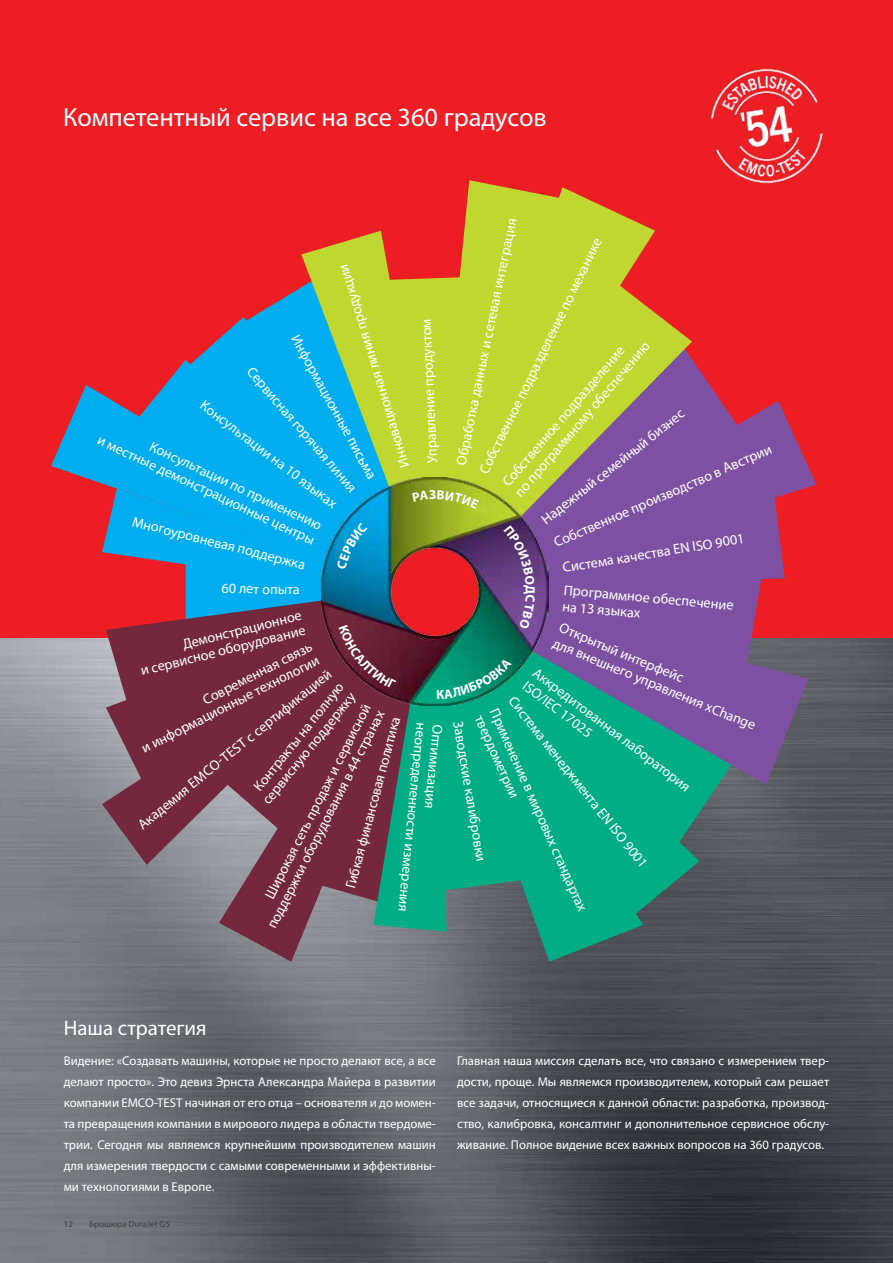
<style>
.page{position:relative;width:893px;height:1263px;background:#fff}
.page>*{position:absolute;margin:0;border:0;box-sizing:border-box;transform-origin:0 0}
.t1{font:26.4px "Myriad Pro";color:#fff}
.t2{font:21px "Myriad Pro";color:#fff}
.t3{font:14.25px/16.4px "Myriad Pro";color:#fff}
.t4{font:12.75px/21px "Myriad Pro";color:#fff;text-align:justify}
.t5{font:9px "Myriad Pro";color:#414042}
</style>
<div class="page">
<img style="left:0;top:638px;width:893px;height:625px">
<div style="left:0;top:0;width:893px;height:638px;background:#ed1d24"></div>
<svg style="left:51px;top:385px;width:51px;height:99px;fill:#00aeef"></svg>
<svg style="left:219px;top:931px;width:182px;height:31px;background:#80747c"></svg>
<svg style="left:455px;top:931px;width:188px;height:31px;background:#436d68"></svg>
<svg style="left:784px;top:638px;width:24px;height:147px;background:#625a70"></svg>
<svg style="left:784px;top:414px;width:32px;height:81px"></svg>
<img style="left:710px;top:68px;width:113px;height:113px">
<svg style="left:102px;top:180px;width:682px;height:751px"></svg>
<h1 class="t1" style="left:63px;top:101px;width:485px">Компетентный сервис на все 360 градусов</h1>
<p class="t3" style="left:397px;top:470px;width:214px;rotate:-107deg">Инновационная линия продукции</p>
<p class="t3" style="left:425px;top:463px;width:146px;rotate:-93deg">Управление продуктом</p>
<p class="t3" style="left:302px;top:332px;width:164px;rotate:61deg">Информационные письма</p>
<p class="t3" style="left:256px;top:363px;width:161px;rotate:49deg">Сервисная горячая линия</p>
<p class="t3" style="left:207px;top:397px;width:169px;rotate:37deg">Консультации на 10 языках</p>
<p class="t3" style="left:109px;top:417px;width:240px;text-align:right;rotate:25deg">Консультации по применению<br>и местные демонстрационные центры</p>
<p class="t3" style="left:135px;top:513px;width:180px;rotate:14deg">Многоуровневая поддержка</p>
<p class="t3" style="left:222px;top:580px;width:80px;rotate:1deg">60 лет опыта</p>
<p class="t3" style="left:135px;top:648px;width:171px;line-height:15.3px;text-align:right;rotate:-14deg">Демонстрационное<br>и сервисное оборудование</p>
<p class="t3" style="left:132px;top:728px;width:199px;line-height:15.3px;text-align:right;rotate:-27deg">Современная связь<br>и информационные технологии</p>
<p class="t3" style="left:134px;top:820px;width:246px;rotate:-39deg">Академия EMCO-TEST c сертификацией</p>
<p class="t3" style="left:247px;top:788px;width:141px;line-height:15.3px;text-align:center;rotate:-51deg">Контракты на полную сервисную поддержку</p>
<p class="t3" style="left:250px;top:917px;width:244px;line-height:15.3px;text-align:right;rotate:-63deg">Широкая сеть продаж и сервисной поддержки оборудования в 44 странах</p>
<p class="t3" style="left:342px;top:885px;width:179px;rotate:-75deg">Гибкая финансовая политика</p>
<p class="t3" style="left:431px;top:724px;width:191px;rotate:96deg">неопределенности измерения</p>
<p class="t3" style="left:446px;top:725px;width:86px;rotate:96deg">Оптимизация</p>
<p class="t3" style="left:452px;top:463px;width:253px;rotate:-78deg">Обработка данных и сетевая интеграция</p>
<p class="t3" style="left:476px;top:469px;width:262px;rotate:-64deg">Собственное подразделение по механике</p>
<p class="t3" style="left:498px;top:478px;width:201px;rotate:-49deg">Собственное подразделение<br>по программному обеспечению</p>
<p class="t3" style="left:538px;top:514px;width:179px;rotate:-38deg">Надежный семейный бизнес</p>
<p class="t3" style="left:552px;top:536px;width:238px;rotate:-24deg">Собственное производство в Австрии</p>
<p class="t3" style="left:561px;top:559px;width:185px;rotate:-9deg">Система качества EN ISO 9001</p>
<p class="t3" style="left:565px;top:582px;width:172px;rotate:5deg">Программное обеспечение на 13 языках</p>
<p class="t3" style="left:563px;top:619px;width:220px;rotate:23deg">Открытый интерфейс<br>для внешнего управления xChange</p>
<p class="t3" style="left:539px;top:664px;width:195px;rotate:37deg">Аккредитованная лаборатория<br>ISO/IEC 17025</p>
<p class="t3" style="left:519px;top:692px;width:216px;rotate:52deg">Система менеджмента EN ISO 9001</p>
<p class="t3" style="left:502px;top:706px;width:221px;rotate:66deg">Применение в мировых стандартах твердометрии</p>
<p class="t3" style="left:466px;top:720px;width:143px;rotate:80deg">Заводские калибровки</p>
<h2 class="t2" style="left:64px;top:1015px;width:144px">Наша стратегия</h2>
<p class="t4" style="left:64px;top:1050px;width:374px">Видение: «Создавать машины, которые не просто делают все, а все делают просто». Это девиз Эрнста Александра Майера в развитии компании EMCO-TEST начиная от его отца – основателя и до момен&shy;та превращения компании в мирового лидера в области твердоме&shy;трии. Сегодня мы являемся крупнейшим производителем машин для измерения твердости с самыми современными и эффективны&shy;ми технологиями в Европе.</p>
<p class="t4" style="left:457px;top:1050px;width:374px">Главная наша миссия сделать все, что связано с измерением твер&shy;дости, проще. Мы являемся производителем, который сам решает все задачи, относящиеся к данной области: разработка, производ&shy;ство, калибровка, консалтинг и дополнительное сервисное обслу&shy;живание. Полное видение всех важных вопросов на 360 градусов.</p>
<p class="t5" style="left:64px;top:1218px;width:11px">12</p>
<p class="t5" style="left:89px;top:1218px;width:82px">Брошюра DuraJet G5</p>
</div>
